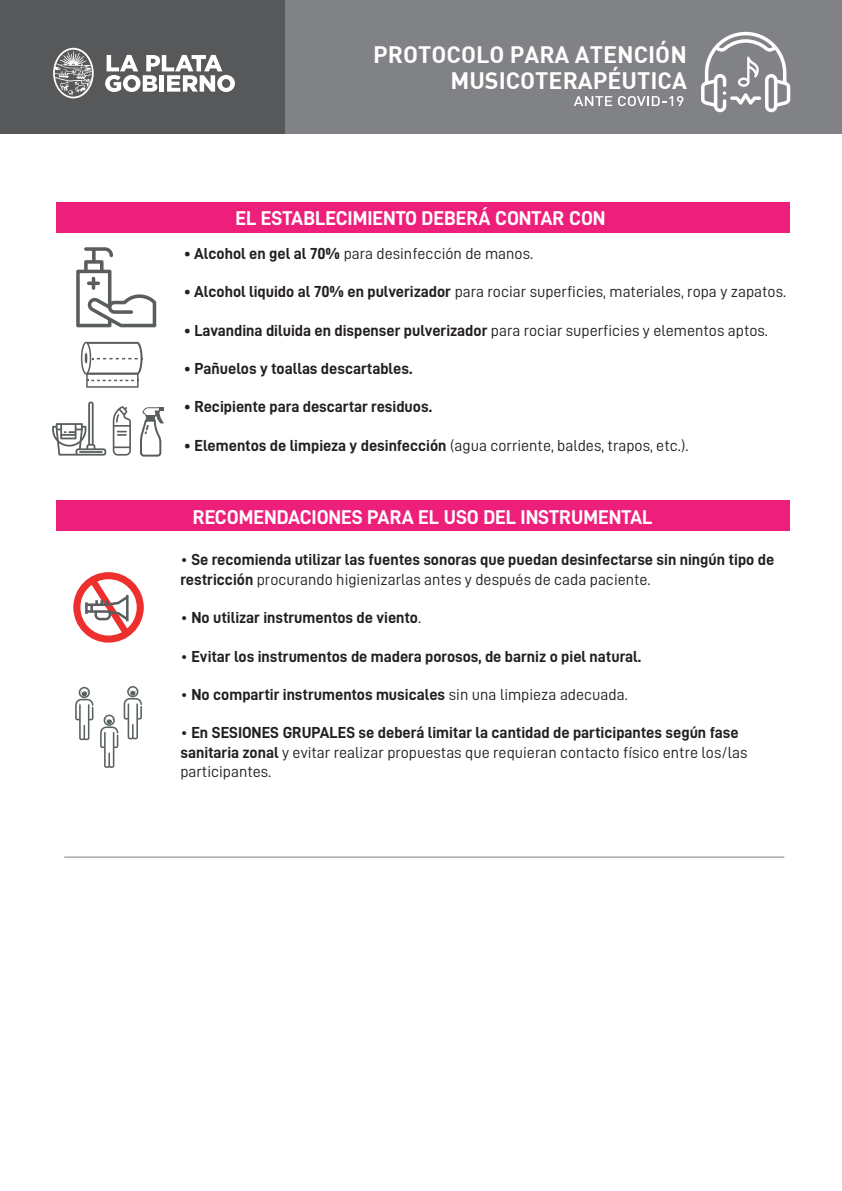
<style>
.page{position:relative;width:842px;height:1191px;background:#fff}
.page>*{position:absolute;margin:0;border:0;box-sizing:border-box;transform-origin:0 0}
.t1{font:23.3px/25.9px "DIN Bold";color:#fff;text-align:right}
.t2{font:20px "D DIN Bold";color:#fff}
.t3{font:16px "D DIN Bold";color:#231f20}
.t4{font:16px/19.2px "D DIN";color:#231f20}
.s1{font-family:"D DIN Bold"}
.s2{font-family:"D DIN"}
</style>
<div class="page">
<div style="left:0;top:0;width:286px;height:134px;background:#57585a"></div>
<div style="left:286px;top:0;width:556px;height:134px;background:#808285"></div>
<div style="left:56px;top:202px;width:734px;height:30px;background:#ee1e7b"></div>
<div style="left:56px;top:500px;width:734px;height:31px;background:#ee1e7b"></div>
<svg style="left:105px;top:55px;width:130px;height:37px"></svg>
<svg style="left:53px;top:48px;width:41px;height:50px"></svg>
<svg style="left:76px;top:247px;width:80px;height:80px"></svg>
<svg style="left:52px;top:401px;width:54px;height:54px"></svg>
<svg style="left:113px;top:406px;width:18px;height:49px"></svg>
<svg style="left:140px;top:407px;width:24px;height:50px"></svg>
<svg style="left:81px;top:342px;width:62px;height:46px"></svg>
<svg style="left:73px;top:572px;width:71px;height:70px"></svg>
<svg style="left:124px;top:686px;width:18px;height:53px"></svg>
<svg style="left:100px;top:714px;width:18px;height:54px"></svg>
<svg style="left:75px;top:687px;width:18px;height:53px"></svg>
<svg style="left:574px;top:96px;width:38px;height:10px"></svg>
<svg style="left:618px;top:96px;width:65px;height:10px"></svg>
<svg style="left:701px;top:32px;width:89px;height:80px"></svg>
<hr style="left:64px;top:856px;width:720px;height:1px;background:#808285">
<h1 class="t1" style="left:373px;top:41px;width:315px">PROTOCOLO PARA ATENCIÓN<br>MUSICOTERAPÉUTICA</h1>
<p class="t2" style="left:236px;top:207px;width:371px">EL ESTABLECIMIENTO DEBERÁ CONTAR CON</p>
<p class="t4" style="left:184px;top:243px;width:351px"><span class="s1">• Alcohol en gel al 70%</span> para desinfección de manos.</p>
<p class="t4" style="left:184px;top:282px;width:604px"><span class="s1">• Alcohol liquido al 70% en pulverizador</span> para rociar superficies, materiales, ropa y zapatos.</p>
<p class="t3" style="left:184px;top:321px;width:586px">• Lavandina diluida en dispenser pulverizador <span class="s2">para rociar superficies y elementos aptos.</span></p>
<p class="t3" style="left:184px;top:360px;width:230px">• Pañuelos y toallas descartables.</p>
<p class="t3" style="left:184px;top:398px;width:250px">• Recipiente para descartar residuos.</p>
<p class="t4" style="left:184px;top:435px;width:506px"><span class="s1">• Elementos de limpieza y desinfección</span> (agua corriente, baldes, trapos, etc.).</p>
<p class="t2" style="left:193px;top:505px;width:461px">RECOMENDACIONES PARA EL USO DEL INSTRUMENTAL</p>
<p class="t3" style="left:180px;top:551px;width:595px"><span class="s2">•</span> Se recomienda utilizar las fuentes sonoras que puedan desinfectarse sin ningún tipo de</p>
<p class="t4" style="left:180px;top:569px;width:472px"><span class="s1">restricción</span> procurando higienizarlas antes y después de cada paciente.</p>
<p class="t3" style="left:180px;top:609px;width:242px"><span class="s2">•</span> No utilizar instrumentos de viento<span class="s2">.</span></p>
<p class="t3" style="left:180px;top:647px;width:462px"><span class="s2">•</span> Evitar los instrumentos de madera porosos, de barniz o piel natural.</p>
<p class="t3" style="left:180px;top:685px;width:449px"><span class="s2">•</span> No compartir instrumentos musicales <span class="s2">sin una limpieza adecuada.</span></p>
<p class="t3" style="left:180px;top:724px;width:560px"><span class="s2">•</span> En SESIONES GRUPALES se deberá limitar la cantidad de participantes según fase</p>
<p class="t4" style="left:180px;top:742px;width:568px"><span class="s1">sanitaria zonal</span> y evitar realizar propuestas que requieran contacto físico entre los/las participantes.</p>
</div>
